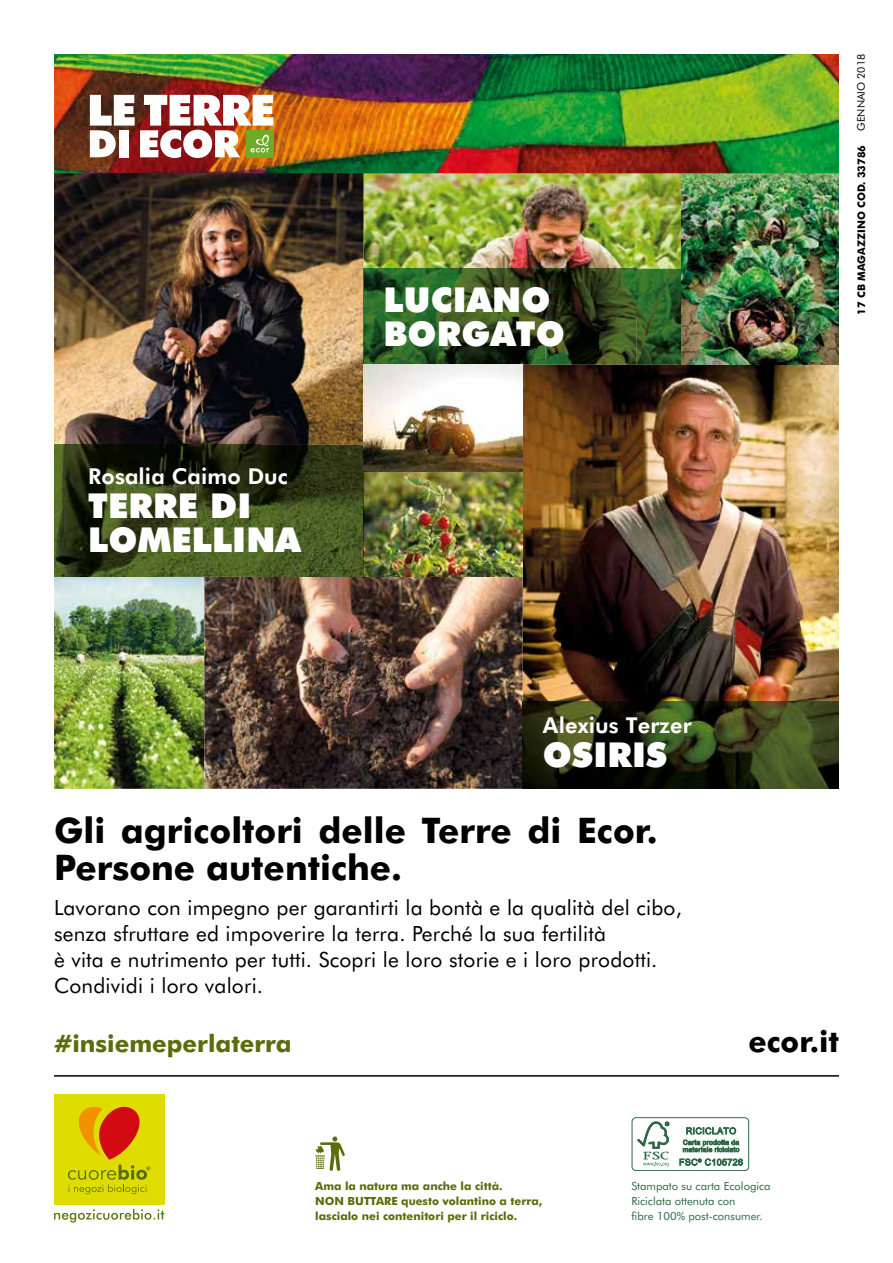
<style>
.page{position:relative;width:893px;height:1263px;background:#fff}
.page>*{position:absolute;margin:0;border:0;box-sizing:border-box;transform-origin:0 0}
.t1{font:700 35.25px/37px "Futura BT";color:#000}
.t2{font:900 34.35px/34.3px "Futura BT";letter-spacing:.005em;color:#fff}
.t3{font:700 30px "Futura BT";color:#000}
.t4{font:700 24px "Futura BT";color:#5b6c08}
.t5{font:800 21.9px "Futura BT";letter-spacing:.005em;color:#fff}
.t6{font:21px/26.1px "Futura BT";letter-spacing:.01em;color:#000}
.t7{font:700 11.25px/15px "Futura BT";color:#5b6c08}
.t8{font:11.25px/15px "Futura BT";color:#2e6a46}
.t9{font:700 10.5px "Futura BT";color:#000}
.t10{font:10.5px "Futura BT";color:#000}
</style>
<div class="page">
<img style="left:364px;top:173px;width:318px;height:96px">
<img style="left:523px;top:365px;width:316px;height:336px">
<img style="left:54px;top:173px;width:310px;height:272px">
<img style="left:54px;top:577px;width:469px;height:212px">
<img style="left:364px;top:365px;width:159px;height:212px">
<img style="left:523px;top:701px;width:316px;height:88px">
<img style="left:365px;top:269px;width:317px;height:96px">
<img style="left:522px;top:365px;width:160px;height:1px">
<img style="left:364px;top:269px;width:1px;height:96px">
<img style="left:54px;top:445px;width:310px;height:132px">
<img style="left:204px;top:577px;width:160px;height:1px">
<img style="left:364px;top:471px;width:1px;height:106px">
<img style="left:682px;top:173px;width:157px;height:192px">
<img style="left:54px;top:54px;width:785px;height:119px">
<img style="left:90px;top:95px;width:183px;height:63px">
<div style="left:632px;top:1117px;width:117px;height:54px;border:1px solid #2e6a46;border-radius:4px"></div>
<svg style="left:637px;top:1121px;width:32px;height:45px"></svg>
<svg style="left:683px;top:1127px;width:56px;height:25px"></svg>
<svg style="left:679px;top:1158px;width:64px;height:8px"></svg>
<svg style="left:315px;top:1136px;width:30px;height:35px"></svg>
<hr style="left:54px;top:1075px;width:785px;height:1px;background:#000">
<div style="left:54px;top:1094px;width:110px;height:110px;background:#dedc00"></div>
<svg style="left:68px;top:1106px;width:82px;height:88px"></svg>
<svg style="left:54px;top:1209px;width:110px;height:13px"></svg>
<p class="t5" style="left:88px;top:463px;width:201px">Rosalia Caimo Duc</p>
<h2 class="t2" style="left:88px;top:488px;width:214px">TERRE DI<br>LOMELLINA</h2>
<h2 class="t2" style="left:383px;top:282px;width:183px">LUCIANO<br>BORGATO</h2>
<p class="t10" style="left:855px;top:131px;width:78px;rotate:-90deg">GENNAIO 2018</p>
<p class="t9" style="left:855px;top:315px;width:171px;rotate:-90deg">17 CB MAGAZZINO COD. 33786</p>
<p class="t5" style="left:543px;top:712px;width:150px">Alexius Terzer</p>
<h2 class="t2" style="left:543px;top:737px;width:126px">OSIRIS</h2>
<h1 class="t1" style="left:54px;top:811px;width:605px">Gli agricoltori delle Terre di Ecor.<br>Persone autentiche.</h1>
<p class="t6" style="left:54px;top:894px;width:629px">Lavorano con impegno per garantirti la bontà e la qualità del cibo, senza sfruttare ed impoverire la terra. Perché la sua fertilità<br>è vita e nutrimento per tutti. Scopri le loro storie e i loro prodotti.<br>Condividi i loro valori.</p>
<p class="t4" style="left:54px;top:1029px;width:239px">#insiemeperlaterra</p>
<h3 class="t3" style="left:748px;top:1023px;width:92px">ecor.it</h3>
<p class="t7" style="left:315px;top:1178px;width:229px">Ama la natura ma anche la città.<br>NON BUTTARE questo volantino a terra, lascialo nei contenitori per il riciclo.</p>
<p class="t8" style="left:631px;top:1178px;width:141px">Stampato su carta Ecologica<br>Riciclata ottenuta con<br>fibre 100% post-consumer.</p>
</div>
